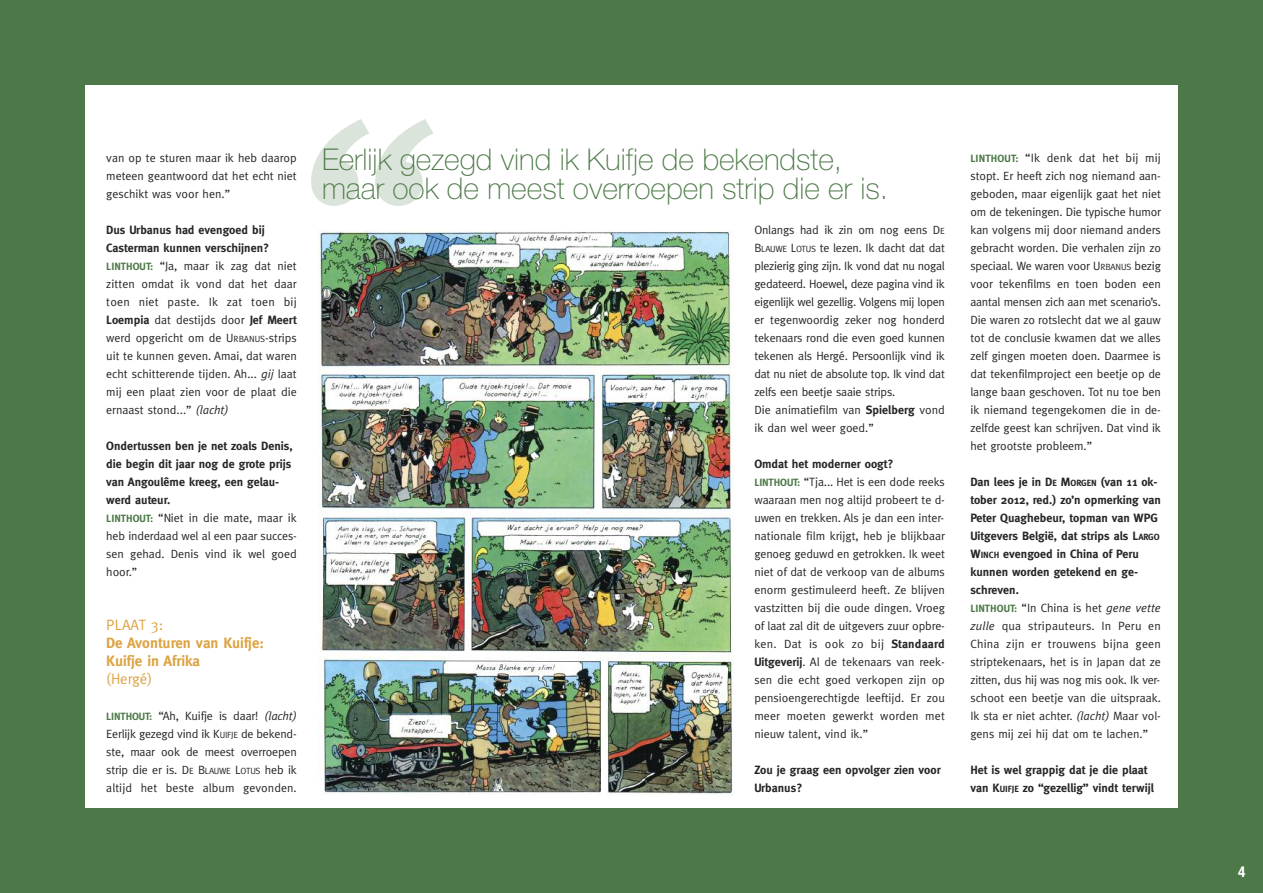
<style>
.page{position:relative;width:1263px;height:893px;background:#4d7948}
.page>*{position:absolute;margin:0;border:0;box-sizing:border-box;transform-origin:0 0}
.t1{font:100 30px/28.5px "Helvetica Neue";color:#4d7948}
.t2{font:700 15px/18px "Meta";color:#dca444}
.t3{font:15px "Meta";color:#dca444}
.t4{font:700 condensed 15px "Helvetica Neue";color:#fff}
.t5{font:12px/18px "Meta";color:#272627}
.t6{font:700 12px/18px "Meta";color:#272627}
.s1{font-weight:700}
.s2{font-weight:700;font-size:10.5px;color:#4d7948}
.s3{font-size:9px}
.s4{font-style:italic}
.s5{font-size:10.5px;color:#4d7948}
.s6{font-weight:400}
.s7{font-weight:700;font-size:9px}
</style>
<div class="page">
<div style="left:85px;top:85px;width:1093px;height:723px;background:#fff"></div>
<img style="left:318px;top:230px;width:416px;height:565px">
<svg style="left:311px;top:119px;width:122px;height:87px"></svg>
<p class="t5" style="left:106px;top:149px;width:192px;text-align:justify">van op te sturen maar ik heb daarop meteen geantwoord dat het echt niet geschikt was voor hen.”</p>
<p class="t5" style="left:106px;top:221px;width:192px"><span class="s1">Dus Urbanus had evengoed bij Casterman kunnen verschijnen?<br></span><span class="s2">LINTHOUT:</span> “Ja, maar ik zag dat niet zitten omdat ik vond dat het daar toen niet paste. Ik zat toen bij <span class="s1">Loempia</span> dat destijds door <span class="s1">Jef Meert </span>werd opgericht om de U<span class="s3">RBANUS</span>-strips uit te kunnen geven. Amai, dat waren echt schitterende tijden. Ah... <span class="s4">gij</span> laat mij een plaat zien voor de plaat die ernaast stond...” <span class="s4">(lacht)</span></p>
<p class="t6" style="left:106px;top:437px;width:192px">Ondertussen ben je net zoals Denis, die begin dit jaar nog de grote prijs van Angoulême kreeg, een gelau&shy;werd auteur.<br><span class="s5">LINTHOUT:</span> <span class="s6">“Niet in die mate, maar ik heb inderdaad wel al een paar succes&shy;sen gehad. Denis vind ik wel goed hoor.”</span></p>
<p class="t3" style="left:106px;top:616px;width:59px">PLAAT 3:</p>
<p class="t2" style="left:106px;top:634px;width:159px">De Avonturen van Kuifje:<br>Kuifje in Afrika</p>
<p class="t3" style="left:106px;top:670px;width:47px">(Hergé)</p>
<p class="t5" style="left:106px;top:707px;width:192px;text-align:justify"><span class="s2">LINTHOUT:</span> “Ah, Kuifje is daar! <span class="s4">(lacht)<br></span>Eerlijk gezegd vind ik K<span class="s3">UIFJE</span> de bekend&shy;ste, maar ook de meest overroepen strip die er is. D<span class="s3">E</span> B<span class="s3">LAUWE</span> L<span class="s3">OTUS</span> heb ik altijd het beste album gevonden.</p>
<h1 class="t1" style="left:322px;top:148px;width:568px">Eerlijk gezegd vind ik Kuifje de bekendste, maar ook de meest overroepen strip die er is.</h1>
<p class="t5" style="left:754px;top:221px;width:192px">Onlangs had ik zin om nog eens D<span class="s3">E </span>B<span class="s3">LAUWE</span> L<span class="s3">OTUS</span> te lezen. Ik dacht dat dat plezierig ging zijn. Ik vond dat nu nogal gedateerd. Hoewel, deze pagina vind ik eigenlijk wel gezellig. Volgens mij lopen er tegenwoordig zeker nog honderd tekenaars rond die even goed kunnen tekenen als Hergé. Persoonlijk vind ik dat nu niet de absolute top. Ik vind dat zelfs een beetje saaie strips.<br>Die animatiefilm van <span class="s1">Spielberg</span> vond ik dan wel weer goed.”</p>
<p class="t5" style="left:754px;top:455px;width:192px"><span class="s1">Omdat het moderner oogt?<br></span><span class="s2">LINTHOUT:</span> “Tja... Het is een dode reeks waaraan men nog altijd probeert te d&shy;uwen en trekken. Als je dan een inter&shy;nationale film krijgt, heb je blijkbaar genoeg geduwd en getrokken. Ik weet niet of dat de verkoop van de albums enorm gestimuleerd heeft. Ze blijven vastzitten bij die oude dingen. Vroeg of laat zal dit de uitgevers zuur opbre&shy;ken. Dat is ook zo bij <span class="s1">Standaard Uitgeverij</span>. Al de tekenaars van reek&shy;sen die echt goed verkopen zijn op pensioengerechtigde leeftijd. Er zou meer moeten gewerkt worden met nieuw talent, vind ik.”</p>
<p class="t6" style="left:754px;top:761px;width:188px">Zou je graag een opvolger zien voor<br>Urbanus?</p>
<p class="t5" style="left:970px;top:149px;width:192px;text-align:justify"><span class="s2">LINTHOUT:</span> “Ik denk dat het bij mij stopt. Er heeft zich nog niemand aan&shy;geboden, maar eigenlijk gaat het niet om de tekeningen. Die typische humor kan volgens mij door niemand anders gebracht worden. Die verhalen zijn zo speciaal. We waren voor U<span class="s3">RBANUS</span> bezig voor tekenfilms en toen boden een aantal mensen zich aan met scenario’s.<br>Die waren zo rotslecht dat we al gauw tot de conclusie kwamen dat we alles zelf gingen moeten doen. Daarmee is dat tekenfilmproject een beetje op de lange baan geschoven. Tot nu toe ben ik niemand tegengekomen die in de&shy;zelfde geest kan schrijven. Dat vind ik het grootste probleem.”</p>
<p class="t5" style="left:970px;top:473px;width:192px"><span class="s1">Dan lees je in D</span><span class="s7">E</span> <span class="s1">M</span><span class="s7">ORGEN</span> <span class="s1">(van 11 ok&shy;tober 2012, red.) zo’n opmerking van Peter Quaghebeur, topman van WPG Uitgevers België, dat strips als L</span><span class="s7">ARGO </span><span class="s1">W</span><span class="s7">INCH</span> <span class="s1">evengoed in China of Peru kunnen worden getekend en ge&shy;schreven.<br></span><span class="s2">LINTHOUT:</span> “In China is het <span class="s4">gene vette zulle</span> qua stripauteurs. In Peru en China zijn er trouwens bijna geen striptekenaars, het is in Japan dat ze zitten, dus hij was nog mis ook. Ik ver&shy;schoot een beetje van die uitspraak.<br>Ik sta er niet achter. <span class="s4">(lacht)</span> Maar vol&shy;gens mij zei hij dat om te lachen.”</p>
<p class="t6" style="left:970px;top:761px;width:185px">Het is wel grappig dat je die plaat van K<span class="s3">UIFJE</span> zo “gezellig” vindt terwijl</p>
<p class="t4" style="left:1238px;top:863px;width:9px">4</p>
</div>
